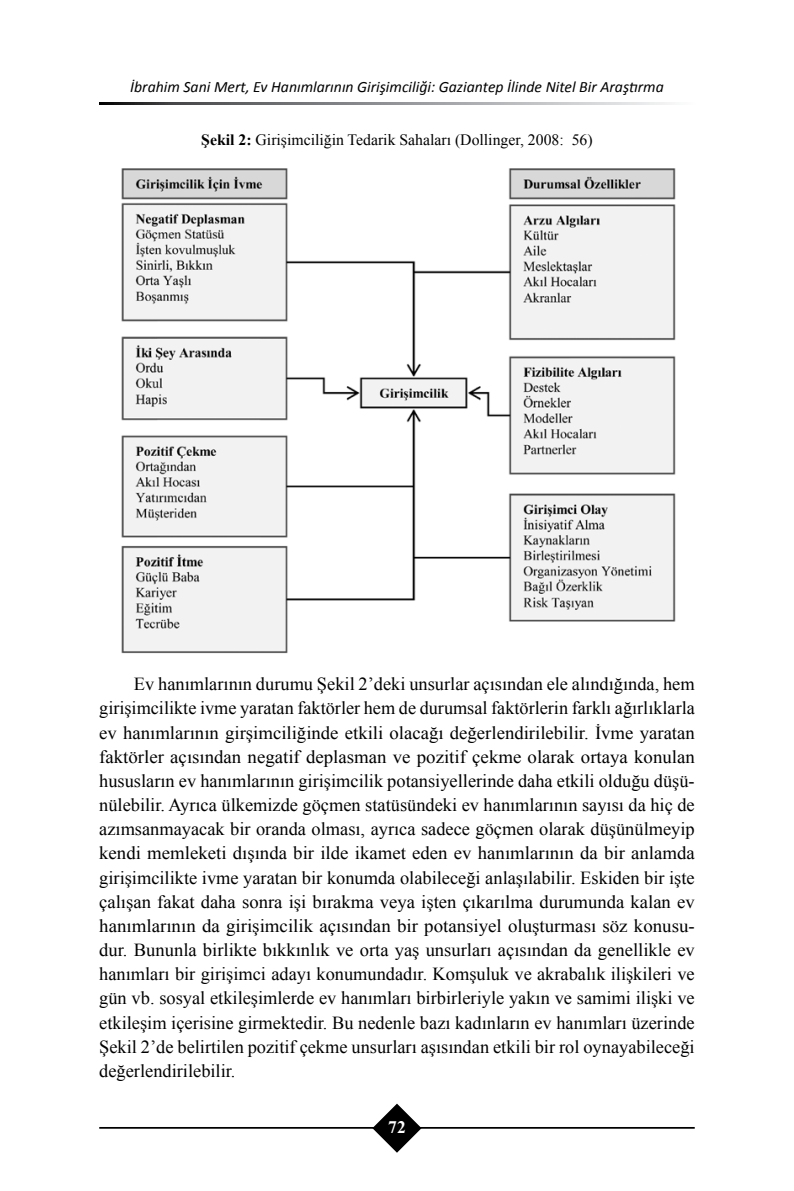
<style>
.page{position:relative;width:794px;height:1191px;background:#fff}
.page>*{position:absolute;margin:0;border:0;box-sizing:border-box;transform-origin:0 0}
.t1{font:18.38px/24.2px "Times New Roman";color:#000;text-align:justify}
.t2{font:700 17.5px "Times New Roman";color:#fff}
.t3{font:italic 15.75px "Calibri";color:#000}
.t4{font:15.75px "Times New Roman";color:#000}
.s1{font-weight:700}
</style>
<div class="page">
<hr style="left:99px;top:1127px;width:595px;height:1px;background:#000">
<svg style="left:372px;top:1103px;width:49px;height:49px"></svg>
<img style="left:99px;top:102px;width:571px;height:2px">
<img style="left:121px;top:168px;width:555px;height:486px">
<p class="t3" style="left:130px;top:76px;width:535px">İbrahim Sani Mert, Ev Hanımlarının Girişimciliği: Gaziantep İlinde Nitel Bir Araştırma</p>
<p class="t4" style="left:201px;top:129px;width:393px"><span class="s1">Şekil 2:</span> Girişimciliğin Tedarik Sahaları (Dollinger, 2008: 56)</p>
<p class="t1" style="left:99px;top:672px;width:597px;text-indent:35px">Ev hanımlarının durumu Şekil 2’deki unsurlar açısından ele alındığında, hem girişimcilikte ivme yaratan faktörler hem de durumsal faktörlerin farklı ağırlıklarla ev hanımlarının girşimciliğinde etkili olacağı değerlendirilebilir. İvme yaratan faktörler açısından negatif deplasman ve pozitif çekme olarak ortaya konulan hususların ev hanımlarının girişimcilik potansiyellerinde daha etkili olduğu düşü&shy;nülebilir. Ayrıca ülkemizde göçmen statüsündeki ev hanımlarının sayısı da hiç de azımsanmayacak bir oranda olması, ayrıca sadece göçmen olarak düşünülmeyip kendi memleketi dışında bir ilde ikamet eden ev hanımlarının da bir anlamda girişimcilikte ivme yaratan bir konumda olabileceği anlaşılabilir. Eskiden bir işte çalışan fakat daha sonra işi bırakma veya işten çıkarılma durumunda kalan ev hanımlarının da girişimcilik açısından bir potansiyel oluşturması söz konusu&shy;dur. Bununla birlikte bıkkınlık ve orta yaş unsurları açısından da genellikle ev hanımları bir girişimci adayı konumundadır. Komşuluk ve akrabalık ilişkileri ve gün vb. sosyal etkileşimlerde ev hanımları birbirleriyle yakın ve samimi ilişki ve etkileşim içerisine girmektedir. Bu nedenle bazı kadınların ev hanımları üzerinde Şekil 2’de belirtilen pozitif çekme unsurları aşısından etkili bir rol oynayabileceği değerlendirilebilir.</p>
<p class="t2" style="left:388px;top:1115px;width:19px">72</p>
</div>
